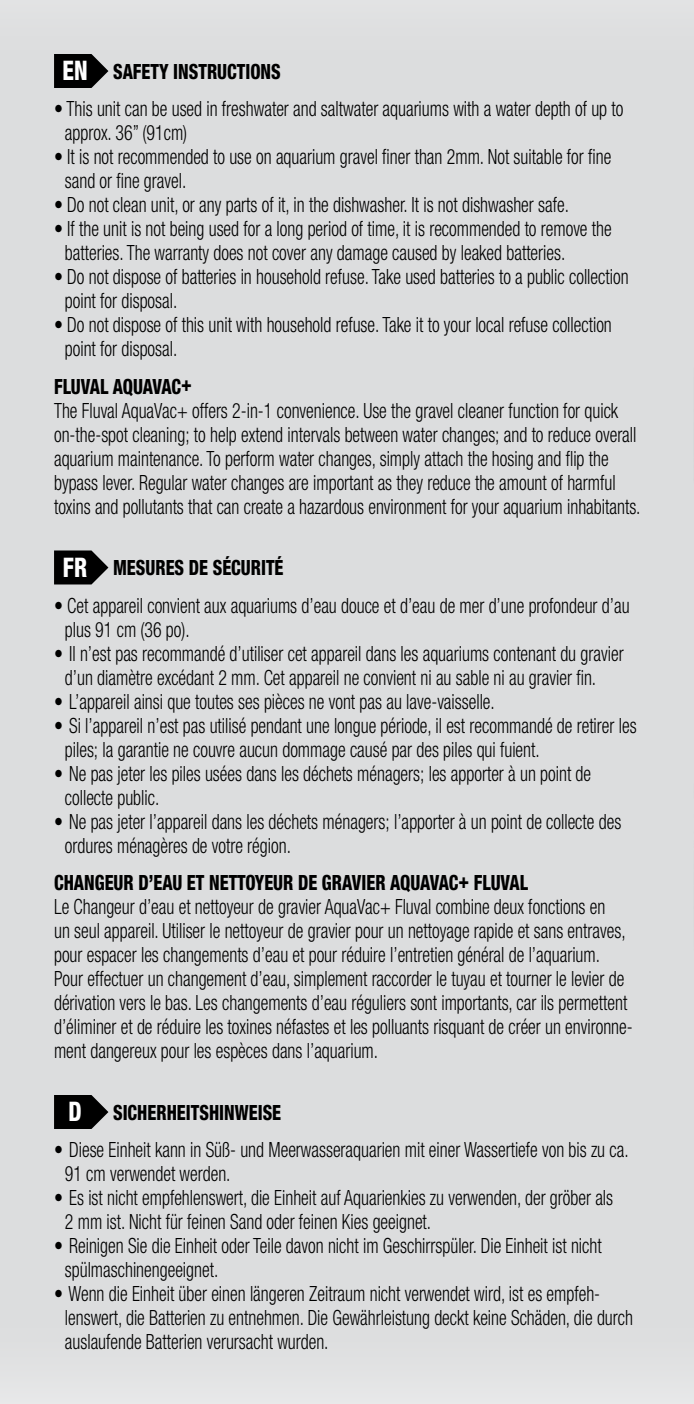
<style>
.page{position:relative;width:694px;height:1404px;background:#fff}
.page>*{position:absolute;margin:0;border:0;box-sizing:border-box;transform-origin:0 0}
.t1{font:800 condensed 27px "Helvetica Neue";color:#fff;scale:.85 1}
.t2{font:300 condensed 21px/24px "Helvetica Neue";color:#000;scale:.85 1}
.t3{font:800 condensed 21px "Helvetica Neue";color:#000;scale:.85 1}
.s1{font-size:27px;color:#fff}
</style>
<div class="page">
<div style="left:0;top:0;width:693px;height:1404px;background:#dcddde"></div>
<img style="left:693px;top:296px;width:1px;height:189px">
<img style="left:693px;top:762px;width:1px;height:212px">
<svg style="left:54px;top:54px;width:54px;height:34px;background:#212121"></svg>
<svg style="left:54px;top:550px;width:54px;height:34px;background:#232323"></svg>
<svg style="left:54px;top:1095px;width:54px;height:34px;background:#212121"></svg>
<p class="t3" style="left:62px;top:58px;width:258px"><span class="s1">EN</span> SAFETY INSTRUCTIONS</p>
<p class="t2" style="left:65px;top:97px;width:658px;text-indent:-11px">• This unit can be used in freshwater and saltwater aquariums with a water depth of up to approx. 36” (91cm)</p>
<p class="t2" style="left:65px;top:145px;width:644px;text-indent:-11px">• It is not recommended to use on aquarium gravel finer than 2mm. Not suitable for fine sand or fine gravel.</p>
<p class="t2" style="left:54px;top:193px;width:606px">• Do not clean unit, or any parts of it, in the dishwasher. It is not dishwasher safe.</p>
<p class="t2" style="left:65px;top:217px;width:644px;text-indent:-11px">• If the unit is not being used for a long period of time, it is recommended to remove the batteries. The warranty does not cover any damage caused by leaked batteries.</p>
<p class="t2" style="left:65px;top:265px;width:664px;text-indent:-11px">• Do not dispose of batteries in household refuse. Take used batteries to a public collection point for disposal.</p>
<p class="t2" style="left:65px;top:313px;width:644px;text-indent:-11px">• Do not dispose of this unit with household refuse. Take it to your local refuse collection point for disposal.</p>
<p class="t3" style="left:54px;top:373px;width:163px">FLUVAL AQUAVAC+</p>
<p class="t2" style="left:54px;top:398px;width:691px">The Fluval AquaVac+ offers 2-in-1 convenience. Use the gravel cleaner function for quick on-the-spot cleaning; to help extend intervals between water changes; and to reduce overall aquarium maintenance. To perform water changes, simply attach the hosing and flip the bypass lever. Regular water changes are important as they reduce the amount of harmful toxins and pollutants that can create a hazardous environment for your aquarium inhabitants.</p>
<p class="t3" style="left:63px;top:555px;width:261px"><span class="s1">FR</span> MESURES DE SÉCURITÉ</p>
<p class="t2" style="left:65px;top:593px;width:665px;text-indent:-11px">• Cet appareil convient aux aquariums d’eau douce et d’eau de mer d’une profondeur d’au plus 91 cm (36 po).</p>
<p class="t2" style="left:65px;top:641px;width:658px;text-indent:-11px">• Il n’est pas recommandé d’utiliser cet appareil dans les aquariums contenant du gravier d’un diamètre excédant 2 mm. Cet appareil ne convient ni au sable ni au gravier fin.</p>
<p class="t2" style="left:54px;top:689px;width:519px">• L’appareil ainsi que toutes ses pièces ne vont pas au lave-vaisselle.</p>
<p class="t2" style="left:65px;top:713px;width:673px;text-indent:-11px">• Si l’appareil n’est pas utilisé pendant une longue période, il est recommandé de retirer les piles; la garantie ne couvre aucun dommage causé par des piles qui fuient.</p>
<p class="t2" style="left:65px;top:761px;width:620px;text-indent:-11px">• Ne pas jeter les piles usées dans les déchets ménagers; les apporter à un point de collecte public.</p>
<p class="t2" style="left:65px;top:809px;width:655px;text-indent:-11px">• Ne pas jeter l’appareil dans les déchets ménagers; l’apporter à un point de collecte des ordures ménagères de votre région.</p>
<p class="t3" style="left:54px;top:870px;width:558px">CHANGEUR D’EAU ET NETTOYEUR DE GRAVIER AQUAVAC+ FLUVAL</p>
<p class="t2" style="left:54px;top:895px;width:681px">Le Changeur d’eau et nettoyeur de gravier AquaVac+ Fluval combine deux fonctions en<br>un seul appareil. Utiliser le nettoyeur de gravier pour un nettoyage rapide et sans entraves, pour espacer les changements d’eau et pour réduire l’entretien général de l’aquarium.<br>Pour effectuer un changement d’eau, simplement raccorder le tuyau et tourner le levier de dérivation vers le bas. Les changements d’eau réguliers sont importants, car ils permettent d’éliminer et de réduire les toxines néfastes et les polluants risquant de créer un environne&shy;ment dangereux pour les espèces dans l’aquarium.</p>
<p class="t1" style="left:69px;top:1095px;width:17px">D</p>
<p class="t3" style="left:113px;top:1099px;width:199px">SICHERHEITSHINWEISE</p>
<p class="t2" style="left:65px;top:1138px;width:664px;text-indent:-11px">• Diese Einheit kann in Süß- und Meerwasseraquarien mit einer Wassertiefe von bis zu ca.<br>91 cm verwendet werden.</p>
<p class="t2" style="left:65px;top:1186px;width:646px;text-indent:-11px">• Es ist nicht empfehlenswert, die Einheit auf Aquarienkies zu verwenden, der gröber als<br>2 mm ist. Nicht für feinen Sand oder feinen Kies geeignet.</p>
<p class="t2" style="left:65px;top:1234px;width:632px;text-indent:-11px">• Reinigen Sie die Einheit oder Teile davon nicht im Geschirrspüler. Die Einheit ist nicht spülmaschinengeeignet.</p>
<p class="t2" style="left:65px;top:1282px;width:669px;text-indent:-11px">• Wenn die Einheit über einen längeren Zeitraum nicht verwendet wird, ist es empfeh&shy;lenswert, die Batterien zu entnehmen. Die Gewährleistung deckt keine Schäden, die durch auslaufende Batterien verursacht wurden.</p>
</div>
